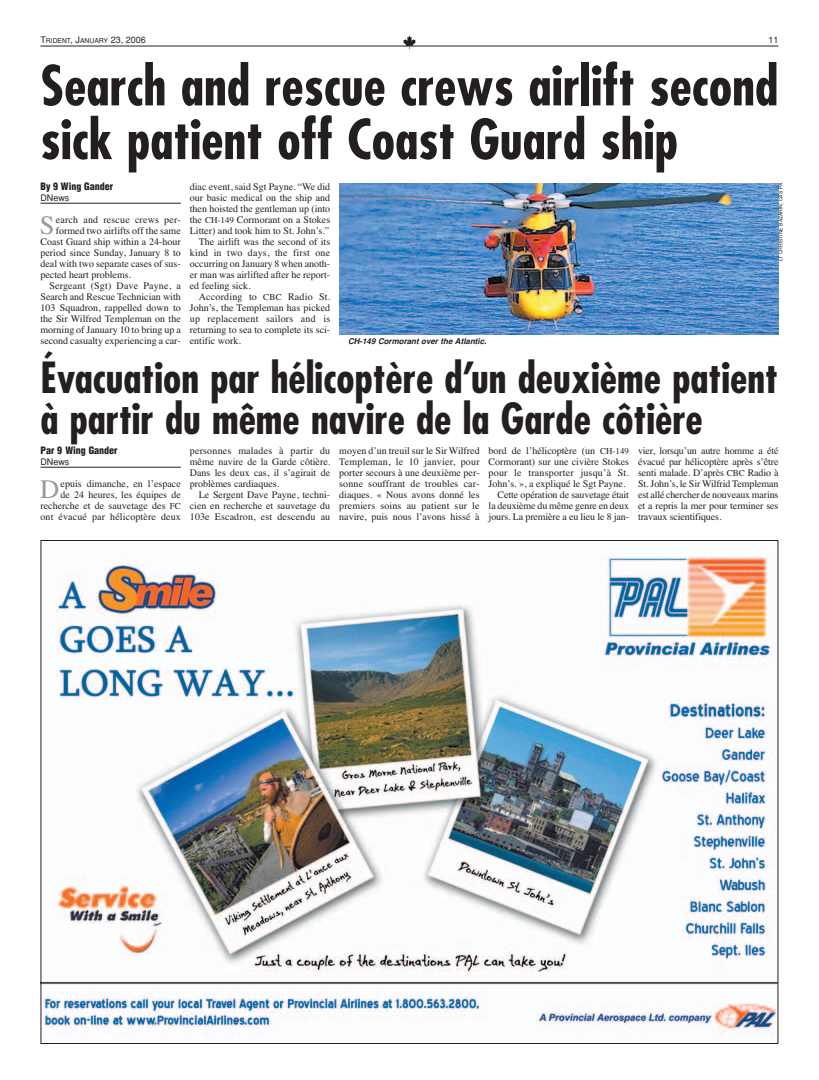
<style>
.page{position:relative;width:819px;height:1080px;background:#fff}
.page>*{position:absolute;margin:0;border:0;box-sizing:border-box;transform-origin:0 0}
.t1{font:700 condensed 53.8px/53.8px "Futura";color:#231f20}
.t2{font:700 condensed 41.8px/41.8px "Futura";color:#231f20}
.t3{font:26.6px "Times";color:#97999c}
.t4{font:10px/11px "Times";color:#231f20;text-align:justify}
.t5{font:10px "Times";letter-spacing:.02em;color:#231f20}
.t6{font:900 condensed 10px "Helvetica";color:#231f20}
.t7{font:9px "Helvetica";color:#231f20}
.t8{font:italic 700 8px "Helvetica";color:#231f20}
.t9{font:6.8px "Helvetica";color:#231f20}
.t10{font:5px "Helvetica";color:#231f20}
.s1{font-size:9px}
</style>
<div class="page">
<svg style="left:403px;top:35px;width:13px;height:14px"></svg>
<hr style="left:40px;top:46px;width:738px;height:1px;background:#231f20">
<img style="left:42px;top:556px;width:734px;height:480px">
<hr style="left:40px;top:203px;width:141px;height:1px;background:#231f20">
<hr style="left:40px;top:467px;width:141px;height:1px;background:#231f20">
<img style="left:339px;top:183px;width:439px;height:152px">
<p class="t9" style="left:40px;top:38px;width:107px"><span class="s1">T</span>RIDENT<span class="s1">, J</span>ANUARY <span class="s1">23, 2006</span></p>
<p class="t7" style="left:768px;top:36px;width:12px">11</p>
<h1 class="t1" style="left:40px;top:63px;width:739px">Search and rescue crews airlift second sick patient off Coast Guard ship</h1>
<p class="t6" style="left:40px;top:182px;width:74px">By 9 Wing Gander</p>
<p class="t7" style="left:40px;top:195px;width:30px">DNews</p>
<h3 class="t3" style="left:40px;top:215px;width:16px">S</h3>
<p class="t5" style="left:56px;top:216px;width:127px">earch and rescue crews per-</p>
<p class="t4" style="left:56px;top:226px;width:127px">formed two airlifts off the same</p>
<p class="t4" style="left:40px;top:237px;width:142px">Coast Guard ship within a 24-hour</p>
<p class="t4" style="left:40px;top:248px;width:142px">period since Sunday, January 8 to</p>
<p class="t4" style="left:40px;top:259px;width:142px">deal with two separate cases of sus-</p>
<p class="t4" style="left:40px;top:270px;width:92px">pected heart problems.</p>
<p class="t5" style="left:49px;top:282px;width:133px">Sergeant (Sgt) Dave Payne, a</p>
<p class="t4" style="left:40px;top:292px;width:142px">Search and Rescue Technician with</p>
<p class="t4" style="left:40px;top:303px;width:142px">103 Squadron, rappelled down to</p>
<p class="t4" style="left:40px;top:314px;width:142px">the Sir Wilfred Templeman on the</p>
<p class="t4" style="left:40px;top:325px;width:142px">morning of January 10 to bring up a</p>
<p class="t4" style="left:40px;top:336px;width:142px">second casualty experiencing a car-</p>
<p class="t4" style="left:190px;top:182px;width:142px">diac event, said Sgt Payne. “We did</p>
<p class="t4" style="left:190px;top:193px;width:142px">our basic medical on the ship and</p>
<p class="t4" style="left:190px;top:204px;width:142px">then hoisted the gentleman up (into</p>
<p class="t4" style="left:190px;top:215px;width:142px">the <span class="s1">CH-149</span> Cormorant on a Stokes</p>
<p class="t4" style="left:190px;top:226px;width:141px">Litter) and took him to St. John’s.”</p>
<p class="t4" style="left:199px;top:237px;width:133px">The airlift was the second of its</p>
<p class="t5" style="left:190px;top:249px;width:142px">kind in two days, the first one</p>
<p class="t4" style="left:190px;top:259px;width:142px">occurring on January 8 when anoth-</p>
<p class="t4" style="left:190px;top:270px;width:142px">er man was airlifted after he report-</p>
<p class="t4" style="left:190px;top:281px;width:62px">ed feeling sick.</p>
<p class="t5" style="left:199px;top:293px;width:133px">According to <span class="s1">CBC</span> Radio St.</p>
<p class="t4" style="left:190px;top:303px;width:142px">John’s, the Templeman has picked</p>
<p class="t5" style="left:190px;top:315px;width:142px">up replacement sailors and is</p>
<p class="t4" style="left:190px;top:325px;width:142px">returning to sea to complete its sci-</p>
<p class="t4" style="left:190px;top:336px;width:53px">entific work.</p>
<p class="t8" style="left:348px;top:338px;width:142px">CH-149 Cormorant over the Atlantic.</p>
<p class="t10" style="left:779px;top:261px;width:80px;rotate:-90deg">LT CHRISTINE BAZARIN, CAS PA</p>
<h2 class="t2" style="left:40px;top:360px;width:739px">Évacuation par hélicoptère d’un deuxième patient à partir du même navire de la Garde côtière</h2>
<p class="t6" style="left:40px;top:446px;width:79px">Par 9 Wing Gander</p>
<p class="t7" style="left:40px;top:459px;width:30px">DNews</p>
<h3 class="t3" style="left:40px;top:479px;width:21px">D</h3>
<p class="t4" style="left:190px;top:446px;width:142px">personnes malades à partir du même navire de la Garde côtière.<br>Dans les deux cas, il s’agirait de problèmes cardiaques.</p>
<p class="t4" style="left:190px;top:490px;width:142px;text-indent:9px">Le Sergent Dave Payne, techni&shy;cien en recherche et sauvetage du 103e Escadron, est descendu au</p>
<p class="t4" style="left:339px;top:446px;width:142px">moyen d’un treuil sur le Sir Wilfred Templeman, le 10 janvier, pour porter secours à une deuxième per&shy;sonne souffrant de troubles car&shy;diaques. « Nous avons donné les premiers soins au patient sur le navire, puis nous l’avons hissé à</p>
<p class="t4" style="left:489px;top:446px;width:142px">bord de l’hélicoptère (un <span class="s1">CH-149</span></p>
<p class="t4" style="left:638px;top:446px;width:142px">vier, lorsqu’un autre homme a été évacué par hélicoptère après s’être senti malade. D’après <span class="s1">CBC</span> Radio à St. John’s, le Sir Wilfrid Templeman est allé chercher de nouveaux marins et a repris la mer pour terminer ses travaux scientifiques.</p>
<p class="t4" style="left:489px;top:457px;width:142px">Cormorant) sur une civière Stokes</p>
<p class="t5" style="left:489px;top:469px;width:142px">pour le transporter jusqu’à St.</p>
<p class="t4" style="left:489px;top:479px;width:138px">John’s. », a expliqué le Sgt Payne.</p>
<p class="t4" style="left:498px;top:490px;width:133px">Cette opération de sauvetage était</p>
<p class="t4" style="left:489px;top:501px;width:142px">la deuxième du même genre en deux</p>
<p class="t4" style="left:489px;top:512px;width:142px">jours. La première a eu lieu le 8 jan-</p>
<p class="t4" style="left:40px;top:479px;width:142px;text-align:right">epuis dimanche, en l’espace<br>de 24 heures, les équipes de recherche et de sauvetage des <span class="s1">FC </span>ont évacué par hélicoptère deux</p>
</div>
